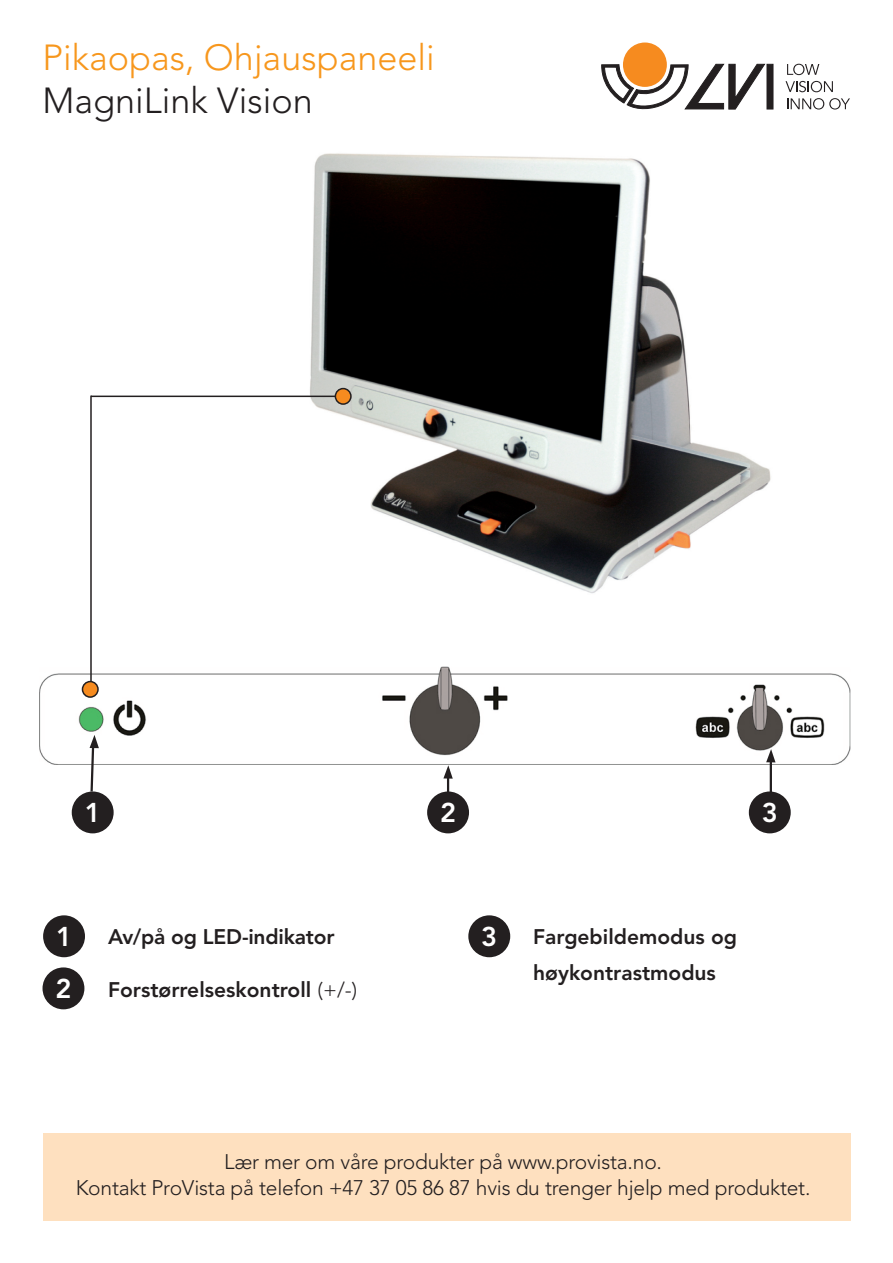
<style>
.page{position:relative;width:893px;height:1263px;background:#fff}
.page>*{position:absolute;margin:0;border:0;box-sizing:border-box;transform-origin:0 0}
.t1{font:300 36px "Avenir LT Std";color:#f7971d}
.t2{font:300 36px "Avenir LT Std";color:#231f20}
.t3{font:800 27px/52.1px "Avenir LT Std";color:#fff}
.t4{font:300 21px/25.2px "Avenir LT Std";letter-spacing:-.01em;color:#231f20;text-align:center}
.t5{font:800 21px/36px "Avenir LT Std";color:#231f20}
.s1{font-weight:300}
</style>
<div class="page">
<img style="left:308px;top:153px;width:463px;height:440px">
<img style="left:40px;top:666px;width:810px;height:98px">
<hr style="left:90px;top:396px;width:2px;height:289px;background:#231f20">
<hr style="left:91px;top:396px;width:252px;height:1px;background:#231f20">
<div style="left:335px;top:389px;width:16px;height:15px;background:#f68b1f;border-radius:50%"></div>
<div style="left:335px;top:388px;width:17px;height:17px;border:2px solid #231f20;border-radius:50%"></div>
<div style="left:82px;top:681px;width:16px;height:16px;background:#f68b1f;border-radius:50%"></div>
<div style="left:82px;top:681px;width:17px;height:17px;border:2px solid #231f20;border-radius:50%"></div>
<div style="left:427px;top:791px;width:42px;height:42px;background:#231f20;border-radius:50%"></div>
<div style="left:749px;top:791px;width:42px;height:42px;background:#231f20;border-radius:50%"></div>
<div style="left:72px;top:791px;width:42px;height:42px;background:#231f20;border-radius:50%"></div>
<svg style="left:89px;top:735px;width:10px;height:58px"></svg>
<svg style="left:443px;top:765px;width:10px;height:14px"></svg>
<hr style="left:447px;top:769px;width:2px;height:27px;background:#231f20">
<svg style="left:766px;top:749px;width:9px;height:13px"></svg>
<hr style="left:770px;top:757px;width:2px;height:39px;background:#231f20">
<div style="left:43px;top:915px;width:42px;height:42px;background:#231f20;border-radius:50%"></div>
<div style="left:43px;top:967px;width:41px;height:42px;background:#231f20;border-radius:50%"></div>
<div style="left:468px;top:915px;width:42px;height:42px;background:#231f20;border-radius:50%"></div>
<div style="left:623px;top:43px;width:44px;height:44px;background:#f68b1f;border-radius:50%"></div>
<svg style="left:602px;top:64px;width:163px;height:46px"></svg>
<div style="left:767px;top:64px;width:6px;height:45px;background:#231f20"></div>
<svg style="left:787px;top:64px;width:32px;height:11px"></svg>
<svg style="left:785px;top:81px;width:48px;height:11px"></svg>
<svg style="left:787px;top:98px;width:63px;height:12px"></svg>
<div style="left:43px;top:1133px;width:807px;height:87px;background:#fee0bf"></div>
<h1 class="t1" style="left:43px;top:36px;width:394px">Pikaopas, Ohjauspaneeli</h1>
<h1 class="t2" style="left:43px;top:79px;width:272px">MagniLink Vision</h1>
<p class="t3" style="left:85px;top:787px;width:17px">1</p>
<p class="t3" style="left:440px;top:787px;width:17px">2</p>
<p class="t3" style="left:762px;top:787px;width:17px">3</p>
<p class="t3" style="left:55px;top:911px;width:18px">1<br>2</p>
<p class="t5" style="left:108px;top:919px;width:228px">Av/på og LED-indikator</p>
<p class="t5" style="left:108px;top:972px;width:251px">Forstørrelseskontroll <span class="s1">(+/-)</span></p>
<p class="t3" style="left:481px;top:911px;width:17px">3</p>
<p class="t5" style="left:533px;top:919px;width:205px">Fargebildemodus og høykontrastmodus</p>
<p class="t4" style="left:76px;top:1149px;width:736px">Lær mer om våre produkter på www.provista.no.<br>Kontakt ProVista på telefon +47 37 05 86 87 hvis du trenger hjelp med produktet.</p>
</div>
